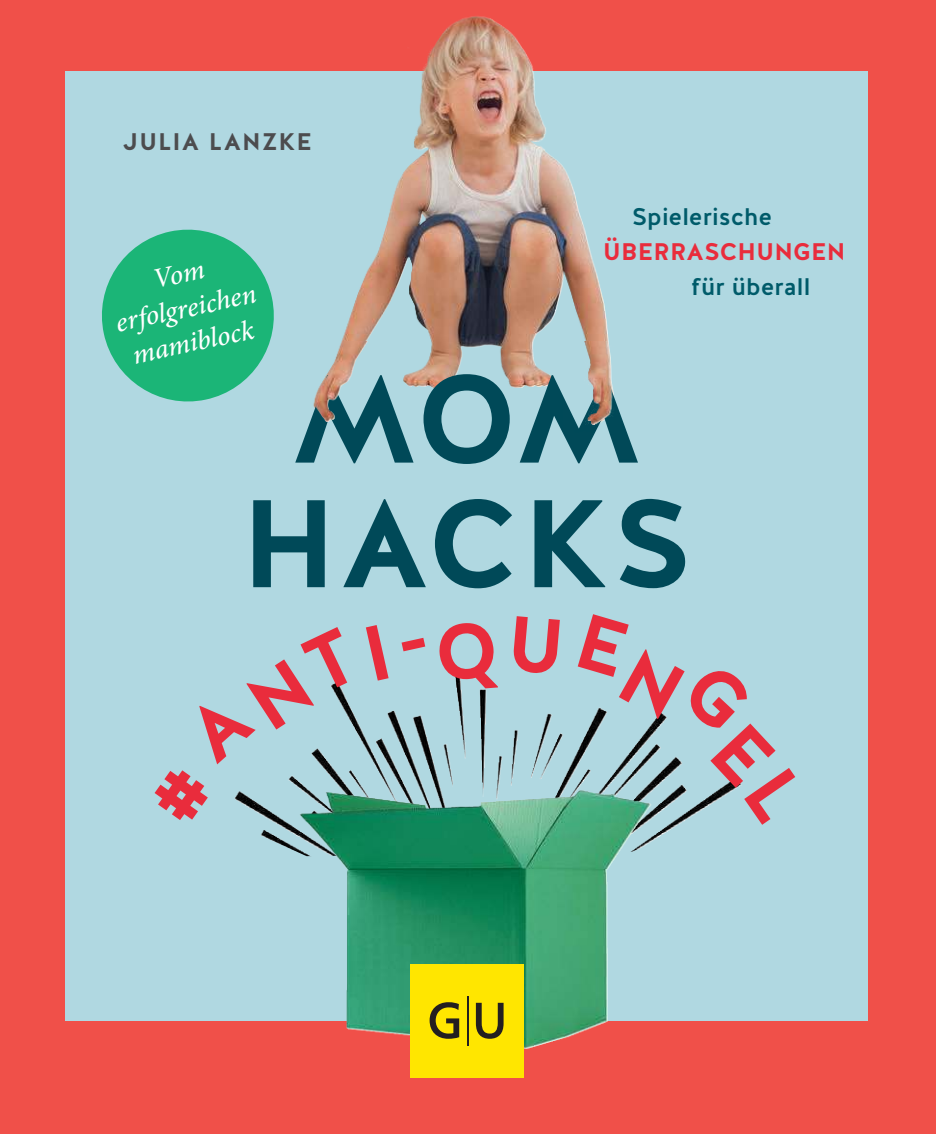
<style>
.page{position:relative;width:936px;height:1134px;background:#fff}
.page>*{position:absolute;margin:0;border:0;box-sizing:border-box;transform-origin:0 0}
.t1{font:700 124.2px/124.6px "Halis GR";letter-spacing:.005em;color:#004958;text-align:center}
.t2{font:italic 500 28px/34.8px "Minion Pro";color:#fff;text-align:center}
.t3{font:500 24px "Halis GR";letter-spacing:.005em;color:#005b6a}
.t4{font:700 24px "Halis GR";letter-spacing:.01em;color:#e92c3c}
.t5{font:700 24px "Halis GR";letter-spacing:.045em;color:#4c4c4e}
</style>
<div class="page">
<div style="left:0;top:0;width:935px;height:1134px;background:#f05049"></div>
<div style="left:65px;top:71px;width:802px;height:949px;background:#b0d8e1"></div>
<img style="left:217px;top:676px;width:346px;height:129px">
<svg style="left:102px;top:229px;width:149px;height:173px"></svg>
<img style="left:244px;top:748px;width:436px;height:317px">
<div style="left:410px;top:964px;width:113px;height:113px;background:#ffe600"></div>
<svg style="left:429px;top:1002px;width:30px;height:37px"></svg>
<svg style="left:476px;top:1003px;width:27px;height:36px"></svg>
<hr style="left:467px;top:996px;width:1px;height:49px;background:#231f20">
<img style="left:251px;top:16px;width:358px;height:373px">
<img style="left:252px;top:342px;width:138px;height:81px">
<img style="left:563px;top:342px;width:51px;height:84px">
<svg style="left:513px;top:616px;width:47px;height:57px"></svg>
<svg style="left:401px;top:638px;width:24px;height:13px"></svg>
<svg style="left:366px;top:625px;width:22px;height:56px"></svg>
<svg style="left:154px;top:770px;width:54px;height:50px"></svg>
<svg style="left:199px;top:627px;width:148px;height:137px"></svg>
<svg style="left:439px;top:623px;width:59px;height:65px"></svg>
<svg style="left:577px;top:614px;width:218px;height:211px"></svg>
<p class="t5" style="left:123px;top:127px;width:190px">JULIA LANZKE</p>
<p class="t3" style="left:632px;top:207px;width:141px">Spielerische</p>
<p class="t4" style="left:603px;top:238px;width:244px">ÜBERRASCHUNGEN</p>
<p class="t3" style="left:692px;top:278px;width:120px">für überall</p>
<p class="t2" style="left:106px;top:274px;width:144px;rotate:-12deg">Vom erfolgreichen mamiblock</p>
<h1 class="t1" style="left:241px;top:357px;width:453px">MOM<br>HACKS</h1>
</div>
